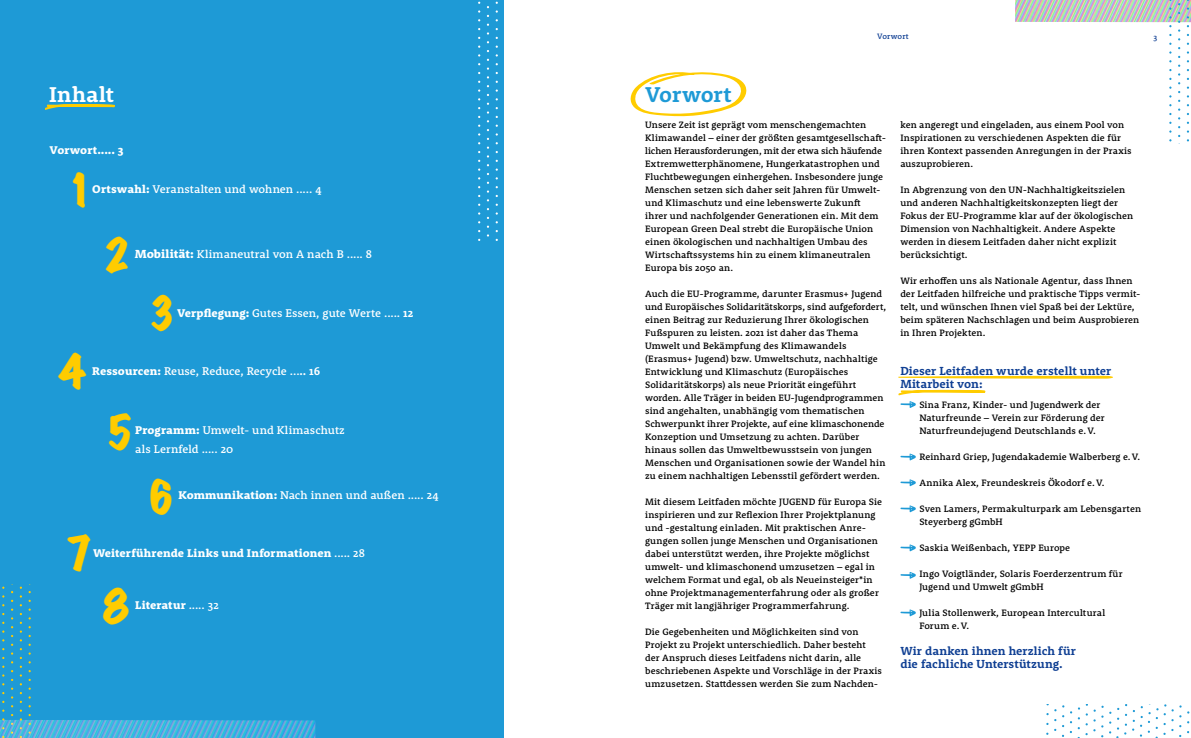
<style>
.page{position:relative;width:1191px;height:738px;background:#fff}
.page>*{position:absolute;margin:0;border:0;box-sizing:border-box;transform-origin:0 0}
.t1{font:expanded 40.7px "Marker Felt";color:#fc0}
.t2{font:700 22px "Rooney";letter-spacing:-.01em;color:#1e9ad6}
.t3{font:700 22px "Rooney";letter-spacing:.015em;color:#fff}
.t4{font:700 12px/13px "Rooney";color:#0f3f93}
.t5{font:500 11.5px/19.5px "Rooney";color:#fff}
.t6{font:800 11.5px "Rooney";color:#fff}
.t7{font:500 9.5px/13px "Rooney";letter-spacing:.01em;color:#000}
.t8{font:500 8px "Rooney";letter-spacing:.005em;color:#0f3f93}
.s1{font-weight:800}
.s2{font-weight:800;font-size:12px}
.s3{font-weight:700}
.s4{font-weight:500}
</style>
<div class="page">
<svg style="left:898px;top:375px;width:215px;height:3px"></svg>
<div style="left:0;top:0;width:503px;height:737px;background:#1e9ad6"></div>
<svg style="left:898px;top:389px;width:87px;height:6px"></svg>
<svg style="left:1046px;top:704px;width:127px;height:33px"></svg>
<svg style="left:1179px;top:705px;width:10px;height:31px"></svg>
<svg style="left:45px;top:104px;width:70px;height:6px"></svg>
<svg style="left:900px;top:479px;width:16px;height:7px"></svg>
<svg style="left:900px;top:572px;width:16px;height:6px"></svg>
<svg style="left:900px;top:401px;width:16px;height:7px"></svg>
<svg style="left:900px;top:505px;width:16px;height:7px"></svg>
<svg style="left:900px;top:609px;width:16px;height:7px"></svg>
<svg style="left:900px;top:453px;width:16px;height:7px"></svg>
<svg style="left:900px;top:544px;width:16px;height:7px"></svg>
<img style="left:1015px;top:0;width:176px;height:22px">
<img style="left:0;top:719px;width:315px;height:18px">
<svg style="left:630px;top:72px;width:117px;height:45px"></svg>
<h2 class="t3" style="left:49px;top:80px;width:66px">Inhalt</h2>
<p class="t6" style="left:50px;top:142px;width:76px">Vorwort..... 3</p>
<p class="t5" style="left:92px;top:179px;width:231px"><span class="s1">Ortswahl:</span> Veranstalten und wohnen ..... 4</p>
<h1 class="t1" style="left:67px;top:158px;width:28px">1</h1>
<h1 class="t1" style="left:103px;top:223px;width:28px">2</h1>
<p class="t5" style="left:135px;top:244px;width:239px"><span class="s2">Mobilität:</span> Klimaneutral von A nach B ..... 8</p>
<h1 class="t1" style="left:149px;top:281px;width:28px">3</h1>
<p class="t5" style="left:177px;top:302px;width:238px"><span class="s1">Verpflegung:</span> Gutes Essen, gute Werte ..... <span class="s3">12</span></p>
<h1 class="t1" style="left:59px;top:339px;width:28px">4</h1>
<p class="t5" style="left:92px;top:361px;width:229px"><span class="s1">Ressourcen:</span> Reuse, Reduce, Recycle ...<span class="s3">.. 16</span></p>
<h1 class="t1" style="left:107px;top:400px;width:28px">5</h1>
<p class="t5" style="left:135px;top:419px;width:211px"><span class="s1">Programm:</span> Umwelt- und Klimaschutz als Lernfeld ..... 20</p>
<p class="t5" style="left:178px;top:484px;width:262px"><span class="s1">Kommunikation:</span> Nach innen und außen ..... 24</p>
<h1 class="t1" style="left:148px;top:465px;width:28px">6</h1>
<h1 class="t1" style="left:66px;top:521px;width:28px">7</h1>
<p class="t6" style="left:93px;top:545px;width:273px">Weiterführende Links und Informationen <span class="s4">..... 28</span></p>
<h1 class="t1" style="left:103px;top:574px;width:28px">8</h1>
<p class="t6" style="left:135px;top:597px;width:85px">Literatur <span class="s4">..... 32</span></p>
<p class="t8" style="left:877px;top:31px;width:33px">Vorwort</p>
<p class="t8" style="left:1153px;top:31px;width:5px">3</p>
<h2 class="t2" style="left:645px;top:80px;width:88px">Vorwort</h2>
<p class="t7" style="left:645px;top:118px;width:242px">Unsere Zeit ist geprägt vom menschengemachten Klimawandel – einer der größten gesamtgesellschaft&shy;lichen Herausforderungen, mit der etwa sich häufende Extremwetterphänomene, Hungerkatastrophen und Fluchtbewegungen einhergehen. Insbesondere junge Menschen setzen sich daher seit Jahren für Umwelt&shy;und Klimaschutz und eine lebenswerte Zukunft<br>ihrer und nachfolgender Generationen ein. Mit dem European Green Deal strebt die Europäische Union einen ökologischen und nachhaltigen Umbau des Wirtschaftssystems hin zu einem klimaneutralen Europa bis 2050 an.</p>
<p class="t7" style="left:645px;top:286px;width:242px">Auch die EU-Programme, darunter Erasmus+ Jugend und Europäisches Solidaritätskorps, sind aufgefordert, einen Beitrag zur Reduzierung Ihrer ökologischen Fußspuren zu leisten. 2021 ist daher das Thema Umwelt und Bekämpfung des Klimawandels (Erasmus+ Jugend) bzw. Umweltschutz, nachhaltige Entwicklung und Klimaschutz (Europäisches Solidaritätskorps) als neue Priorität eingeführt worden. Alle Träger in beiden EU-Jugendprogrammen sind angehalten, unabhängig vom thematischen Schwerpunkt ihrer Projekte, auf eine klimaschonende Konzeption und Umsetzung zu achten. Darüber hinaus sollen das Umweltbewusstsein von jungen Menschen und Organisationen sowie der Wandel hin zu einem nachhaltigen Lebensstil gefördert werden.</p>
<p class="t7" style="left:645px;top:494px;width:238px">Mit diesem Leitfaden möchte JUGEND für Europa Sie inspirieren und zur Reflexion Ihrer Projektplanung und -gestaltung einladen. Mit praktischen Anre&shy;gungen sollen junge Menschen und Organisationen dabei unterstützt werden, ihre Projekte möglichst umwelt- und klimaschonend umzusetzen – egal in welchem Format und egal, ob als Neueinsteiger*in ohne Projektmanagementerfahrung oder als großer Träger mit langjähriger Programmerfahrung.</p>
<p class="t7" style="left:645px;top:624px;width:238px">Die Gegebenheiten und Möglichkeiten sind von Projekt zu Projekt unterschiedlich. Daher besteht der Anspruch dieses Leitfadens nicht darin, alle beschriebenen Aspekte und Vorschläge in der Praxis umzusetzen. Stattdessen werden Sie zum Nachden-</p>
<p class="t7" style="left:900px;top:118px;width:233px">ken angeregt und eingeladen, aus einem Pool von Inspirationen zu verschiedenen Aspekten die für ihren Kontext passenden Anregungen in der Praxis auszuprobieren.</p>
<p class="t7" style="left:900px;top:183px;width:234px">In Abgrenzung von den UN-Nachhaltigkeitszielen und anderen Nachhaltigkeitskonzepten liegt der Fokus der EU-Programme klar auf der ökologischen Dimension von Nachhaltigkeit. Andere Aspekte werden in diesem Leitfaden daher nicht explizit berücksichtigt.</p>
<p class="t7" style="left:900px;top:274px;width:242px">Wir erhoffen uns als Nationale Agentur, dass Ihnen der Leitfaden hilfreiche und praktische Tipps vermit&shy;telt, und wünschen Ihnen viel Spaß bei der Lektüre, beim späteren Nachschlagen und beim Ausprobieren in Ihren Projekten.</p>
<p class="t4" style="left:900px;top:364px;width:212px">Dieser Leitfaden wurde erstellt unter<br>Mitarbeit von:</p>
<p class="t7" style="left:919px;top:397px;width:187px">Sina Franz, Kinder- und Jugendwerk der<br>Naturfreunde – Verein zur Förderung der<br>Naturfreundejugend Deutschlands e.V.</p>
<p class="t7" style="left:919px;top:449px;width:222px">Reinhard Griep, Jugendakademie Walberberg e.V.</p>
<p class="t7" style="left:919px;top:475px;width:187px">Annika Alex, Freundeskreis Ökodorf e.V.</p>
<p class="t7" style="left:919px;top:501px;width:223px">Sven Lamers, Permakulturpark am Lebensgarten<br>Steyerberg gGmbH</p>
<p class="t7" style="left:919px;top:540px;width:152px">Saskia Weißenbach, YEPP Europe</p>
<p class="t7" style="left:919px;top:566px;width:205px">Ingo Voigtländer, Solaris Foerderzentrum für<br>Jugend und Umwelt gGmbH</p>
<p class="t7" style="left:919px;top:605px;width:187px">Julia Stollenwerk, European Intercultural<br>Forum e.V.</p>
<p class="t4" style="left:900px;top:643px;width:177px">Wir danken ihnen herzlich für die fachliche Unterstützung.</p>
</div>
